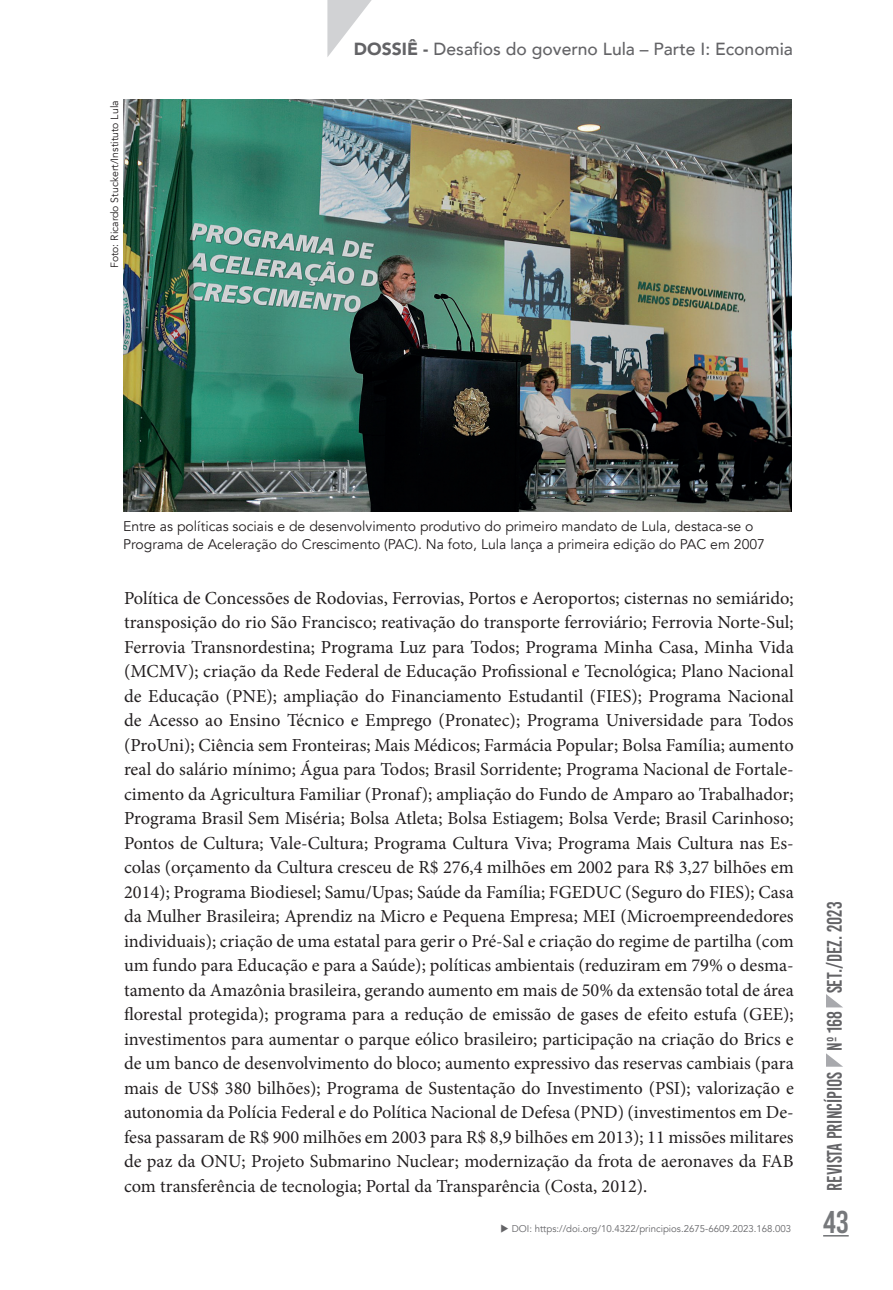
<style>
.page{position:relative;width:893px;height:1290px;background:#fff}
.page>*{position:absolute;margin:0;border:0;box-sizing:border-box;transform-origin:0 0}
.t1{font:31.5px "Bebas Kai";color:#76787b}
.t2{font:21px "Bebas Kai";color:#636366;scale:.9 1}
.t3{font:18.38px/24.5px "Minion Pro";color:#231f20;text-align:justify}
.t4{font:500 17.5px "Avenir";color:#636366}
.t5{font:14px/17.5px "Avenir";color:#231f20}
.t6{font:10.5px "Avenir";color:#231f20}
.t7{font:9.8px "Avenir";color:#636366}
.s1{font-weight:900}
</style>
<div class="page">
<svg style="left:823px;top:1235px;width:26px;height:1px"></svg>
<svg style="left:826px;top:1053px;width:17px;height:14px"></svg>
<svg style="left:826px;top:994px;width:17px;height:13px"></svg>
<svg style="left:327px;top:0;width:45px;height:57px"></svg>
<img style="left:123px;top:99px;width:668px;height:412px">
<p class="t6" style="left:108px;top:268px;width:169px;rotate:-90deg">Foto: Ricardo Stuckert/Instituto Lula</p>
<p class="t4" style="left:354px;top:33px;width:440px"><span class="s1">DOSSIÊ -</span> Desafios do governo Lula – Parte I: Economia</p>
<p class="t5" style="left:123px;top:518px;width:643px">Entre as políticas sociais e de desenvolvimento produtivo do primeiro mandato de Lula, destaca-se o<br>Programa de Aceleração do Crescimento (PAC). Na foto, Lula lança a primeira edição do PAC em 2007</p>
<p class="t3" style="left:124px;top:586px;width:671px">Política de Concessões de Rodovias, Ferrovias, Portos e Aeroportos; cisternas no semiárido; transposição do rio São Francisco; reativação do transporte ferroviário; Ferrovia Norte-Sul; Ferrovia Transnordestina; Programa Luz para Todos; Programa Minha Casa, Minha Vida (MCMV); criação da Rede Federal de Educação Profissional e Tecnológica; Plano Nacional de Educação (PNE); ampliação do Financiamento Estudantil (FIES); Programa Nacional de Acesso ao Ensino Técnico e Emprego (Pronatec); Programa Universidade para Todos (ProUni); Ciência sem Fronteiras; Mais Médicos; Farmácia Popular; Bolsa Família; aumento real do salário mínimo; Água para Todos; Brasil Sorridente; Programa Nacional de Fortale&shy;cimento da Agricultura Familiar (Pronaf); ampliação do Fundo de Amparo ao Trabalhador; Programa Brasil Sem Miséria; Bolsa Atleta; Bolsa Estiagem; Bolsa Verde; Brasil Carinhoso; Pontos de Cultura; Vale-Cultura; Programa Cultura Viva; Programa Mais Cultura nas Es&shy;colas (orçamento da Cultura cresceu de R$ 276,4 milhões em 2002 para R$ 3,27 bilhões em 2014); Programa Biodiesel; Samu/Upas; Saúde da Família; FGEDUC (Seguro do FIES); Casa da Mulher Brasileira; Aprendiz na Micro e Pequena Empresa; MEI (Microempreendedores individuais); criação de uma estatal para gerir o Pré-Sal e criação do regime de partilha (com um fundo para Educação e para a Saúde); políticas ambientais (reduziram em 79% o desma&shy;tamento da Amazônia brasileira, gerando aumento em mais de 50% da extensão total de área florestal protegida); programa para a redução de emissão de gases de efeito estufa (GEE); investimentos para aumentar o parque eólico brasileiro; participação na criação do Brics e de um banco de desenvolvimento do bloco; aumento expressivo das reservas cambiais (para mais de US$ 380 bilhões); Programa de Sustentação do Investimento (PSI); valorização e autonomia da Polícia Federal e do Política Nacional de Defesa (PND) (investimentos em De&shy;fesa passaram de R$ 900 milhões em 2003 para R$ 8,9 bilhões em 2013); 11 missões militares de paz da ONU; Projeto Submarino Nuclear; modernização da frota de aeronaves da FAB com transferência de tecnologia; Portal da Transparência (Costa, 2012).</p>
<p class="t7" style="left:500px;top:1223px;width:292px">◆ DOI: https://doi.org/10.4322/principios.2675-6609.2023.168.003</p>
<p class="t2" style="left:823px;top:1191px;width:323px;rotate:-90deg">Revista Princípios nº 168 SET./Dez. 2023</p>
<h1 class="t1" style="left:823px;top:1205px;width:27px">43</h1>
</div>
